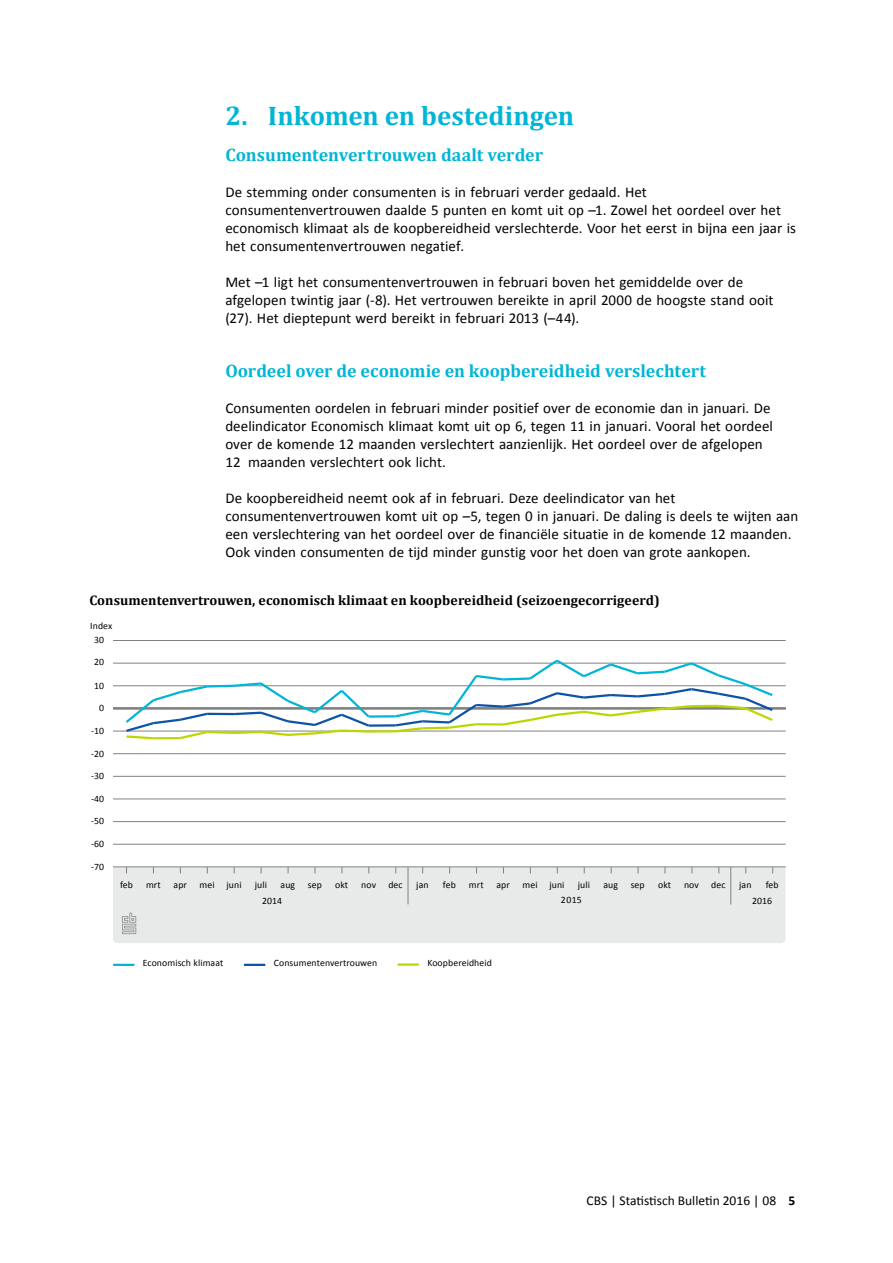
<style>
.page{position:relative;width:893px;height:1263px;background:#fff}
.page>*{position:absolute;margin:0;border:0;box-sizing:border-box;transform-origin:0 0}
.t1{font:700 27px "Cambria";color:#00b5d6}
.t2{font:700 18px "Cambria";letter-spacing:-.005em;color:#00b5d6}
.t3{font:15px/18px "Calibri";color:#000}
.t4{font:700 13.8px "Cambria";letter-spacing:.005em;color:#000}
.t5{font:13.5px "Calibri";color:#000}
.t6{font:9.75px "Calibri";letter-spacing:.01em;color:#000}
.s1{font-weight:700}
</style>
<div class="page">
<div style="left:113px;top:868px;width:672px;height:75px;background:#e8e9e9"></div>
<hr style="left:113px;top:964px;width:21px;height:2px;background:#00b5d6">
<hr style="left:244px;top:964px;width:21px;height:2px;background:#0e53a4">
<svg style="left:122px;top:913px;width:14px;height:21px"></svg>
<hr style="left:398px;top:963px;width:21px;height:3px;background:#bcd700">
<hr style="left:113px;top:867px;width:673px;height:1px;background:#818181">
<hr style="left:113px;top:844px;width:673px;height:1px;background:#818181">
<hr style="left:113px;top:821px;width:673px;height:1px;background:#818181">
<hr style="left:113px;top:799px;width:673px;height:1px;background:#818181">
<hr style="left:113px;top:776px;width:673px;height:1px;background:#818181">
<hr style="left:113px;top:753px;width:673px;height:1px;background:#818181">
<hr style="left:113px;top:731px;width:673px;height:1px;background:#818181">
<hr style="left:113px;top:707px;width:673px;height:2px;background:#818181">
<hr style="left:113px;top:685px;width:673px;height:1px;background:#818181">
<hr style="left:113px;top:663px;width:673px;height:1px;background:#818181">
<hr style="left:113px;top:640px;width:673px;height:1px;background:#818181">
<hr style="left:369px;top:730px;width:27px;height:3px;background:#bcd700">
<hr style="left:369px;top:715px;width:27px;height:3px;background:#00b5d6">
<svg style="left:123px;top:682px;width:249px;height:58px"></svg>
<hr style="left:369px;top:724px;width:27px;height:3px;background:#0e53a4">
<svg style="left:393px;top:659px;width:382px;height:74px"></svg>
<hr style="left:408px;top:867px;width:1px;height:37px;background:#818181">
<hr style="left:730px;top:867px;width:1px;height:37px;background:#818181">
<h1 class="t1" style="left:225px;top:97px;width:350px">2. Inkomen en bestedingen</h1>
<p class="t2" style="left:225px;top:142px;width:319px">Consumentenvertrouwen daalt verder</p>
<p class="t3" style="left:225px;top:183px;width:572px">De stemming onder consumenten is in februari verder gedaald. Het consumentenvertrouwen daalde 5 punten en komt uit op –1. Zowel het oordeel over het economisch klimaat als de koopbereidheid verslechterde. Voor het eerst in bijna een jaar is het consumentenvertrouwen negatief.</p>
<p class="t3" style="left:225px;top:273px;width:550px">Met –1 ligt het consumentenvertrouwen in februari boven het gemiddelde over de afgelopen twintig jaar (-8). Het vertrouwen bereikte in april 2000 de hoogste stand ooit (27). Het dieptepunt werd bereikt in februari 2013 (–44).</p>
<p class="t2" style="left:225px;top:358px;width:482px">Oordeel over de economie en koopbereidheid verslechtert</p>
<p class="t3" style="left:225px;top:399px;width:549px">Consumenten oordelen in februari minder positief over de economie dan in januari. De deelindicator Economisch klimaat komt uit op 6, tegen 11 in januari. Vooral het oordeel over de komende 12 maanden verslechtert aanzienlijk. Het oordeel over de afgelopen 12 maanden verslechtert ook licht.</p>
<p class="t3" style="left:225px;top:489px;width:574px">De koopbereidheid neemt ook af in februari. Deze deelindicator van het consumentenvertrouwen komt uit op –5, tegen 0 in januari. De daling is deels te wijten aan een verslechtering van het oordeel over de financiële situatie in de komende 12 maanden.<br>Ook vinden consumenten de tijd minder gunstig voor het doen van grote aankopen.</p>
<p class="t4" style="left:89px;top:590px;width:572px">Consumentenvertrouwen, economisch klimaat en koopbereidheid (seizoengecorrigeerd)</p>
<p class="t6" style="left:90px;top:619px;width:24px">Index</p>
<p class="t6" style="left:94px;top:634px;width:12px">30</p>
<p class="t6" style="left:94px;top:656px;width:12px">20</p>
<p class="t6" style="left:94px;top:679px;width:12px">10</p>
<p class="t6" style="left:99px;top:702px;width:6px">0</p>
<p class="t6" style="left:91px;top:724px;width:15px">-10</p>
<p class="t6" style="left:91px;top:747px;width:15px">-20</p>
<p class="t6" style="left:91px;top:770px;width:15px">-30</p>
<p class="t6" style="left:91px;top:792px;width:15px">-40</p>
<p class="t6" style="left:91px;top:815px;width:15px">-50</p>
<p class="t6" style="left:91px;top:838px;width:15px">-60</p>
<p class="t6" style="left:91px;top:860px;width:15px">-70</p>
<p class="t6" style="left:120px;top:879px;width:14px">feb</p>
<p class="t6" style="left:146px;top:879px;width:16px">mrt</p>
<p class="t6" style="left:174px;top:879px;width:15px">apr</p>
<p class="t6" style="left:200px;top:879px;width:44px">mei juni</p>
<p class="t6" style="left:255px;top:879px;width:14px">juli</p>
<p class="t6" style="left:281px;top:879px;width:16px">aug</p>
<p class="t6" style="left:308px;top:879px;width:16px">sep</p>
<p class="t6" style="left:335px;top:879px;width:15px">okt</p>
<p class="t6" style="left:361px;top:879px;width:16px">nov</p>
<p class="t6" style="left:388px;top:879px;width:16px">dec</p>
<p class="t6" style="left:416px;top:879px;width:14px">jan</p>
<p class="t6" style="left:443px;top:879px;width:14px">feb</p>
<p class="t6" style="left:469px;top:879px;width:16px">mrt</p>
<p class="t6" style="left:496px;top:879px;width:15px">apr</p>
<p class="t6" style="left:522px;top:879px;width:44px">mei juni</p>
<p class="t6" style="left:578px;top:879px;width:14px">juli</p>
<p class="t6" style="left:603px;top:879px;width:16px">aug</p>
<p class="t6" style="left:631px;top:879px;width:16px">sep</p>
<p class="t6" style="left:658px;top:879px;width:15px">okt</p>
<p class="t6" style="left:684px;top:879px;width:16px">nov</p>
<p class="t6" style="left:711px;top:879px;width:16px">dec</p>
<p class="t6" style="left:739px;top:879px;width:14px">jan</p>
<p class="t6" style="left:766px;top:879px;width:14px">feb</p>
<p class="t6" style="left:262px;top:894px;width:22px">2014</p>
<p class="t6" style="left:561px;top:894px;width:22px">2015</p>
<p class="t6" style="left:752px;top:894px;width:22px">2016</p>
<p class="t6" style="left:143px;top:956px;width:82px">Economisch klimaat</p>
<p class="t6" style="left:274px;top:956px;width:105px">Consumentenvertrouwen</p>
<p class="t6" style="left:427px;top:957px;width:66px">Koopbereidheid</p>
<p class="t5" style="left:587px;top:1192px;width:210px">CBS | Statistisch Bulletin 2016 | 08 <span class="s1">5</span></p>
</div>
